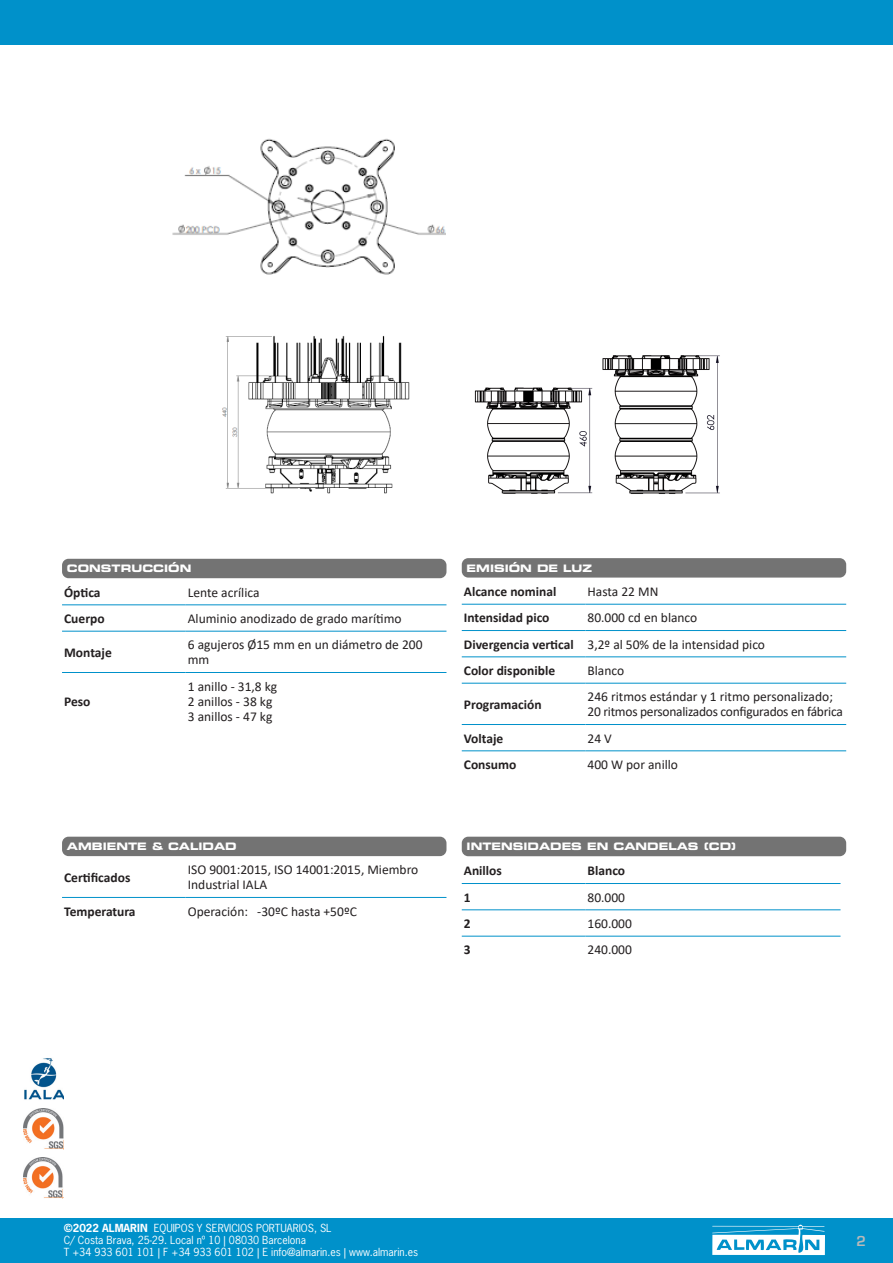
<style>
.page{position:relative;width:893px;height:1263px;background:#fff}
.page>*{position:absolute;margin:0;border:0;box-sizing:border-box;transform-origin:0 0}
.t1{font:13.5px/15px "Calibri";color:#231f20}
.t2{font:700 13.5px "Calibri";color:#231f20}
.t3{font:13.5px/15px "Calibri";letter-spacing:-.02em;color:#231f20}
.t4{font:600 13.5px "Eurostile";color:#b9b9b9}
.t5{font:10.5px "News Gothic Std";color:#fff}
.t6{font:10.35px "Eurostile Bold Extended Two";color:#fff}
.s1{font-weight:700}
</style>
<div class="page">
<div style="left:0;top:1218px;width:893px;height:45px;background:#0091ca"></div>
<div style="left:0;top:0;width:893px;height:45px;background:#0091ca"></div>
<div style="left:62px;top:837px;width:384px;height:19px;background:#737373;border-radius:6px"></div>
<hr style="left:62px;top:897px;width:124px;height:1px;background:#0091ca">
<hr style="left:186px;top:897px;width:260px;height:1px;background:#0091ca">
<div style="left:62px;top:559px;width:384px;height:19px;background:#737373;border-radius:6px"></div>
<div style="left:462px;top:558px;width:384px;height:20px;background:#737373;border-radius:6px"></div>
<hr style="left:62px;top:604px;width:124px;height:1px;background:#0091ca">
<hr style="left:186px;top:604px;width:260px;height:1px;background:#0091ca">
<hr style="left:62px;top:631px;width:124px;height:1px;background:#0091ca">
<hr style="left:186px;top:631px;width:260px;height:1px;background:#0091ca">
<hr style="left:62px;top:672px;width:124px;height:1px;background:#0091ca">
<hr style="left:186px;top:672px;width:260px;height:1px;background:#0091ca">
<hr style="left:462px;top:604px;width:123px;height:1px;background:#0091ca">
<hr style="left:585px;top:604px;width:261px;height:1px;background:#0091ca">
<hr style="left:462px;top:630px;width:123px;height:1px;background:#0091ca">
<hr style="left:585px;top:630px;width:261px;height:1px;background:#0091ca">
<hr style="left:462px;top:656px;width:123px;height:1px;background:#0091ca">
<hr style="left:585px;top:656px;width:261px;height:1px;background:#0091ca">
<hr style="left:462px;top:683px;width:123px;height:1px;background:#0091ca">
<hr style="left:585px;top:683px;width:261px;height:1px;background:#0091ca">
<hr style="left:462px;top:724px;width:123px;height:1px;background:#0091ca">
<hr style="left:585px;top:724px;width:261px;height:1px;background:#0091ca">
<hr style="left:462px;top:750px;width:123px;height:1px;background:#0091ca">
<hr style="left:585px;top:750px;width:261px;height:1px;background:#0091ca">
<img style="left:712px;top:1225px;width:113px;height:30px">
<img style="left:23px;top:1108px;width:41px;height:41px">
<img style="left:23px;top:1158px;width:41px;height:40px">
<img style="left:24px;top:1058px;width:40px;height:42px">
<div style="left:462px;top:837px;width:384px;height:19px;background:#737373;border-radius:6px"></div>
<hr style="left:462px;top:883px;width:123px;height:1px;background:#0091ca">
<hr style="left:585px;top:883px;width:255px;height:1px;background:#0091ca">
<hr style="left:462px;top:909px;width:123px;height:1px;background:#0091ca">
<hr style="left:585px;top:909px;width:255px;height:1px;background:#0091ca">
<hr style="left:462px;top:936px;width:123px;height:1px;background:#0091ca">
<hr style="left:585px;top:936px;width:255px;height:1px;background:#0091ca">
<img style="left:172px;top:138px;width:274px;height:137px">
<img style="left:222px;top:335px;width:188px;height:159px">
<img style="left:474px;top:355px;width:246px;height:139px">
<p class="t6" style="left:67px;top:561px;width:126px">CONSTRUCCIÓN</p>
<p class="t6" style="left:467px;top:561px;width:127px">EMISIÓN DE LUZ</p>
<p class="t2" style="left:64px;top:583px;width:38px">Óptica</p>
<p class="t1" style="left:188px;top:584px;width:73px">Lente acrílica</p>
<p class="t2" style="left:64px;top:609px;width:42px">Cuerpo</p>
<p class="t1" style="left:188px;top:611px;width:215px">Aluminio anodizado de grado marítimo</p>
<p class="t2" style="left:64px;top:643px;width:49px">Montaje</p>
<p class="t1" style="left:188px;top:637px;width:236px">6 agujeros Ø15 mm en un diámetro de 200 mm</p>
<p class="t2" style="left:64px;top:692px;width:28px">Peso</p>
<p class="t2" style="left:464px;top:582px;width:94px">Alcance nominal</p>
<p class="t1" style="left:587px;top:584px;width:72px">Hasta 22 MN</p>
<p class="t2" style="left:464px;top:608px;width:87px">Intensidad pico</p>
<p class="t1" style="left:587px;top:610px;width:111px">80.000 cd en blanco</p>
<p class="t2" style="left:464px;top:635px;width:111px">Divergencia vertical</p>
<p class="t1" style="left:587px;top:636px;width:179px">3,2º al 50% de la intensidad pico</p>
<p class="t2" style="left:464px;top:661px;width:93px">Color disponible</p>
<p class="t1" style="left:587px;top:663px;width:38px">Blanco</p>
<p class="t2" style="left:464px;top:695px;width:79px">Programación</p>
<p class="t3" style="left:587px;top:689px;width:257px">246 ritmos estándar y 1 ritmo personalizado;<br>20 ritmos personalizados configurados en fábrica</p>
<p class="t2" style="left:464px;top:729px;width:41px">Voltaje</p>
<p class="t1" style="left:587px;top:730px;width:26px">24 V</p>
<p class="t2" style="left:464px;top:755px;width:54px">Consumo</p>
<p class="t1" style="left:587px;top:757px;width:92px">400 W por anillo</p>
<p class="t1" style="left:188px;top:678px;width:91px">1 anillo - 31,8 kg<br>2 anillos - 38 kg<br>3 anillos - 47 kg</p>
<p class="t6" style="left:67px;top:839px;width:171px">AMBIENTE &amp; CALIDAD</p>
<p class="t2" style="left:64px;top:868px;width:68px">Certificados</p>
<p class="t1" style="left:188px;top:862px;width:232px">ISO 9001:2015, ISO 14001:2015, Miembro<br>Industrial IALA</p>
<p class="t2" style="left:64px;top:902px;width:73px">Temperatura</p>
<p class="t1" style="left:188px;top:903px;width:171px">Operación: -30ºC hasta +50ºC</p>
<p class="t6" style="left:467px;top:839px;width:271px">INTENSIDADES EN CANDELAS (CD)</p>
<p class="t2" style="left:464px;top:861px;width:40px">Anillos</p>
<p class="t2" style="left:587px;top:861px;width:39px">Blanco</p>
<p class="t2" style="left:464px;top:888px;width:8px">1</p>
<p class="t1" style="left:587px;top:889px;width:39px">80.000</p>
<p class="t2" style="left:464px;top:914px;width:8px">2</p>
<p class="t1" style="left:587px;top:916px;width:46px">160.000</p>
<p class="t2" style="left:464px;top:940px;width:8px">3</p>
<p class="t1" style="left:587px;top:942px;width:46px">240.000</p>
<p class="t5" style="left:64px;top:1221px;width:269px"><span class="s1">©2022 ALMARIN</span> EQUIPOS Y SERVICIOS PORTUARIOS, SL</p>
<p class="t5" style="left:64px;top:1233px;width:244px">C/ Costa Brava, 25-29. Local nº 10 | 08030 Barcelona</p>
<p class="t5" style="left:64px;top:1245px;width:356px">T +34 933 601 101 | F +34 933 601 102 | E info@almarin.es | www.almarin.es</p>
<p class="t4" style="left:856px;top:1232px;width:11px">2</p>
</div>
